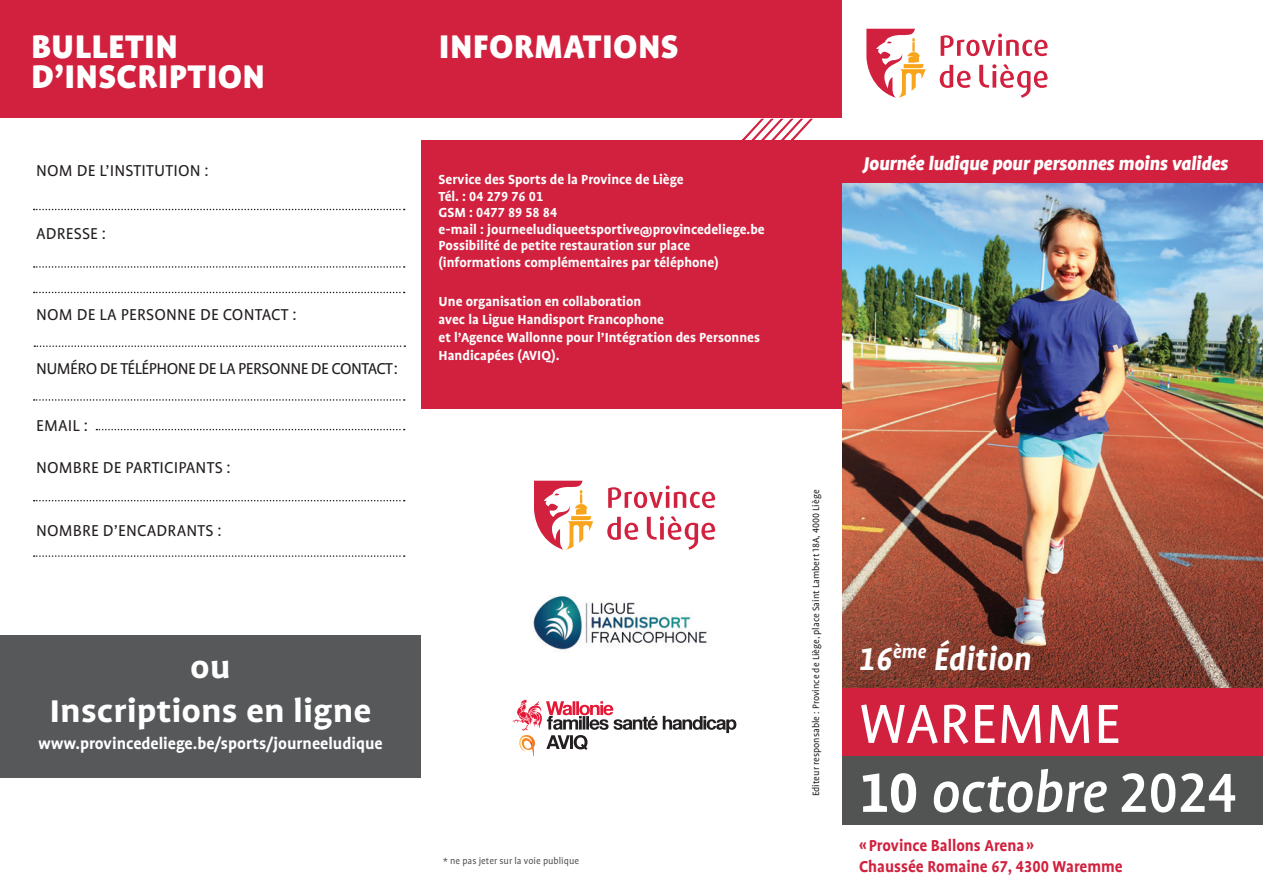
<style>
.page{position:relative;width:1263px;height:893px;background:#fff}
.page>*{position:absolute;margin:0;border:0;box-sizing:border-box;transform-origin:0 0}
.t1{font:italic 500 63px "Profile OT";letter-spacing:-.01em;color:#fff}
.t2{font:63px "Profile OT";color:#fff}
.t3{font:900 37.5px/30px "Profile OT";letter-spacing:.01em;color:#fff}
.t4{font:700 36px "Profile OT";color:#fff;scale:1.1 1}
.t5{font:italic 700 36px "Profile OT";color:#fff}
.t6{font:italic 900 21px "Profile OT";letter-spacing:-.01em;color:#fff}
.t7{font:18px "Profile OT";letter-spacing:.01em;color:#231f20}
.t8{font:700 18px "Profile OT";color:#d1213e;scale:.96 1}
.t9{font:700 18px "Profile OT";color:#fff}
.t10{font:18px "Profile OT";letter-spacing:-.03em;color:#231f20}
.t11{font:700 15px/18px "Profile OT";color:#fff}
.t12{font:10.5px "Profile OT";color:#231f20}
.t13{font:10.5px "Profile OT";color:#525353}
.s1{font-weight:700;font-style:normal}
.s2{font-style:normal}
</style>
<div class="page">
<div style="left:421px;top:0;width:421px;height:409px;background:#d1213e"></div>
<img style="left:842px;top:183px;width:421px;height:506px">
<div style="left:842px;top:140px;width:421px;height:43px;background:#d1213e"></div>
<svg style="left:513px;top:700px;width:223px;height:57px"></svg>
<div style="left:842px;top:689px;width:421px;height:83px;background:#d1213e"></div>
<div style="left:842px;top:757px;width:421px;height:68px;background:#525353"></div>
<img style="left:533px;top:596px;width:174px;height:54px">
<svg style="left:866px;top:29px;width:59px;height:69px"></svg>
<svg style="left:940px;top:64px;width:108px;height:34px"></svg>
<svg style="left:941px;top:34px;width:107px;height:22px"></svg>
<svg style="left:534px;top:481px;width:59px;height:69px"></svg>
<svg style="left:607px;top:516px;width:108px;height:34px"></svg>
<svg style="left:608px;top:485px;width:107px;height:23px"></svg>
<div style="left:0;top:0;width:421px;height:122px;background:#d1213e"></div>
<svg style="left:34px;top:209px;width:371px;height:1px"></svg>
<svg style="left:34px;top:266px;width:371px;height:2px"></svg>
<svg style="left:34px;top:292px;width:371px;height:1px"></svg>
<svg style="left:96px;top:429px;width:309px;height:1px"></svg>
<svg style="left:34px;top:555px;width:371px;height:2px"></svg>
<svg style="left:34px;top:500px;width:371px;height:1px"></svg>
<svg style="left:34px;top:345px;width:371px;height:2px"></svg>
<svg style="left:34px;top:399px;width:371px;height:2px"></svg>
<div style="left:0;top:119px;width:850px;height:21px;background:#fff"></div>
<svg style="left:741px;top:118px;width:73px;height:22px"></svg>
<div style="left:0;top:636px;width:421px;height:142px;background:#57585a"></div>
<p class="t3" style="left:31px;top:32px;width:236px">BULLETIN<br>D’INSCRIPTION</p>
<p class="t3" style="left:439px;top:32px;width:241px">INFORMATIONS</p>
<p class="t7" style="left:36px;top:160px;width:174px">NOM DE L’INSTITUTION :</p>
<p class="t7" style="left:36px;top:223px;width:71px">ADRESSE :</p>
<p class="t7" style="left:36px;top:304px;width:262px">NOM DE LA PERSONNE DE CONTACT :</p>
<p class="t10" style="left:36px;top:358px;width:363px">NUMÉRO DE TÉLÉPHONE DE LA PERSONNE DE CONTACT:</p>
<p class="t7" style="left:36px;top:415px;width:53px">EMAIL :</p>
<p class="t7" style="left:36px;top:457px;width:196px">NOMBRE DE PARTICIPANTS :</p>
<p class="t7" style="left:36px;top:520px;width:187px">NOMBRE D’ENCADRANTS :</p>
<p class="t11" style="left:439px;top:171px;width:246px">Service des Sports de la Province de Liège</p>
<p class="t11" style="left:439px;top:188px;width:106px">Tél. : 04 279 76 01</p>
<p class="t11" style="left:439px;top:204px;width:120px">GSM : 0477 89 58 84</p>
<p class="t11" style="left:439px;top:221px;width:328px">e-mail : journeeludiqueetsportive@provincedeliege.be</p>
<p class="t11" style="left:439px;top:237px;width:253px">Possibilité de petite restauration sur place</p>
<p class="t11" style="left:439px;top:254px;width:281px">(informations complémentaires par téléphone)</p>
<p class="t11" style="left:439px;top:293px;width:323px">Une organisation en collaboration<br>avec la Ligue Handisport Francophone<br>et l’Agence Wallonne pour l’Intégration des Personnes Handicapées (AVIQ).</p>
<p class="t4" style="left:190px;top:647px;width:38px">ou</p>
<p class="t4" style="left:49px;top:691px;width:294px">Inscriptions en ligne</p>
<p class="t9" style="left:38px;top:733px;width:346px">www.provincedeliege.be/sports/journeeludique</p>
<p class="t13" style="left:443px;top:854px;width:137px">* ne pas jeter sur la voie publique</p>
<p class="t6" style="left:863px;top:152px;width:367px">Journée ludique pour personnes moins valides</p>
<p class="t12" style="left:810px;top:796px;width:308px;rotate:-90deg">Editeur responsable : Province de Liège, place Saint Lambert 18A, 4000 Liège</p>
<p class="t5" style="left:858px;top:639px;width:175px">16<sup>ème</sup> Édition</p>
<p class="t2" style="left:859px;top:688px;width:263px">WAREMME</p>
<p class="t1" style="left:859px;top:757px;width:380px"><span class="s1">10</span> octobre <span class="s2">2024</span></p>
<p class="t8" style="left:859px;top:835px;width:184px">« Province Ballons Arena »</p>
<p class="t8" style="left:859px;top:856px;width:276px">Chaussée Romaine 67, 4300 Waremme</p>
</div>
